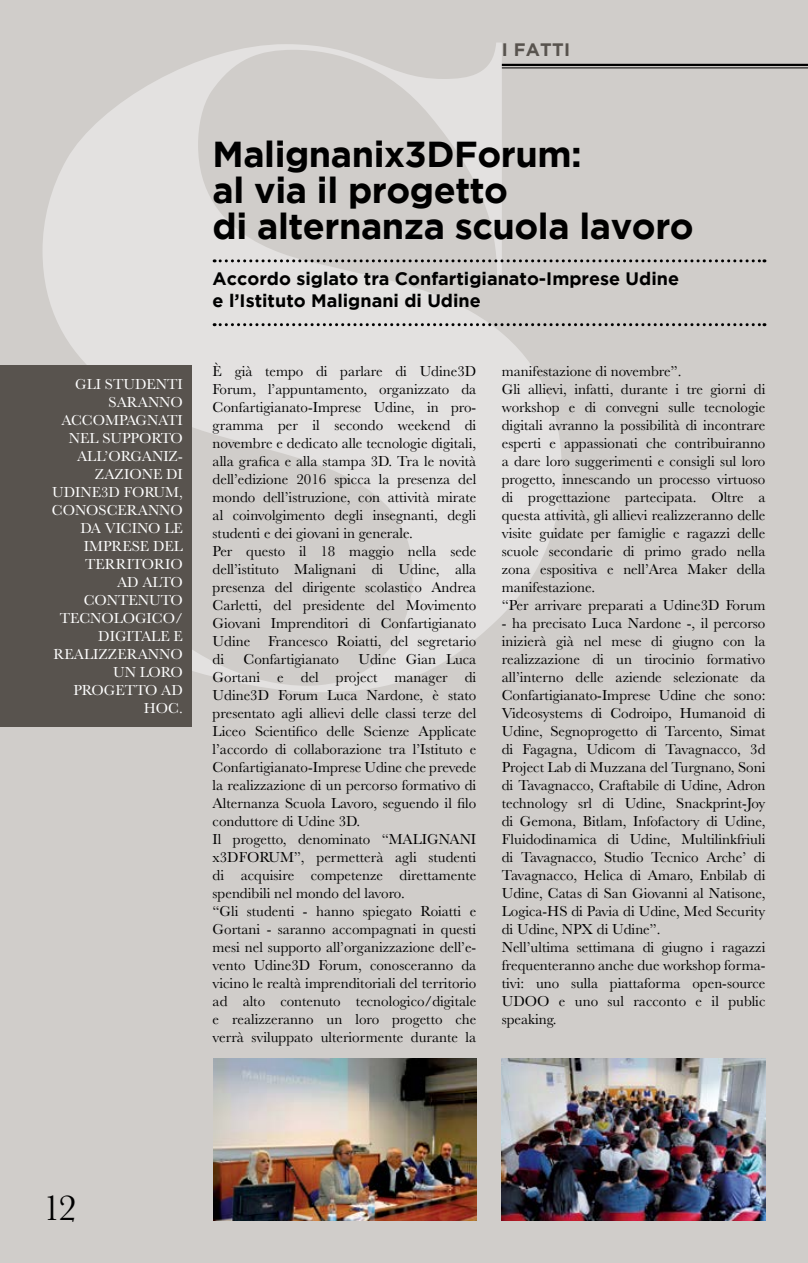
<style>
.page{position:relative;width:808px;height:1263px;background:#d0cdca}
.page>*{position:absolute;margin:0;border:0;box-sizing:border-box;transform-origin:0 0}
.t1{font:37.5px "Baskerville";color:#000}
.t2{font:700 36px/36px "Gotham";letter-spacing:-.015em;color:#000}
.t3{font:700 18px/21.6px "Gotham";color:#000}
.t4{font:700 18px "Gotham";letter-spacing:.015em;color:#58534e}
.t5{font:15px/18px "Baskerville";color:#000}
.t6{font:15px/18px "Baskerville";color:#fff;text-align:right}
</style>
<div class="page">
<svg style="left:43px;top:43px;width:519px;height:649px"></svg>
<div style="left:0;top:366px;width:191px;height:361px;background:#58534e"></div>
<hr style="left:502px;top:64px;width:306px;height:2px;background:#000">
<hr style="left:502px;top:68px;width:306px;height:1px;background:#000">
<svg style="left:214px;top:259px;width:551px;height:3px"></svg>
<svg style="left:214px;top:323px;width:551px;height:3px"></svg>
<img style="left:502px;top:1059px;width:263px;height:162px">
<img style="left:213px;top:1059px;width:263px;height:161px">
<p class="t4" style="left:502px;top:39px;width:70px">I FATTI</p>
<p class="t6" style="left:52px;top:375px;width:132px">GLI STUDENTI<br>SARANNO<br>ACCOMPAGNATI<br>NEL SUPPORTO<br>ALL’ORGANIZ-<br>ZAZIONE DI<br>UDINE3D FORUM,<br>CONOSCERANNO<br>DA VICINO LE<br>IMPRESE DEL<br>TERRITORIO<br>AD ALTO<br>CONTENUTO<br>TECNOLOGICO/<br>DIGITALE E<br>REALIZZERANNO<br>UN LORO<br>PROGETTO AD<br>HOC.</p>
<h2 class="t2" style="left:213px;top:135px;width:483px">Malignanix3DForum:<br>al via il progetto<br>di alternanza scuola lavoro</h2>
<p class="t3" style="left:213px;top:268px;width:468px">Accordo siglato tra Confartigianato-Imprese Udine e l’Istituto Malignani di Udine</p>
<p class="t5" style="left:213px;top:362px;width:265px">È già tempo di parlare di Udine3D Forum, l’appuntamento, organizzato da Confartigianato-Imprese Udine, in pro&shy;gramma per il secondo weekend di novembre e dedicato alle tecnologie digitali, alla grafica e alla stampa 3D. Tra le novità dell’edizione 2016 spicca la presenza del mondo dell’istruzione, con attività mirate al coinvolgimento degli insegnanti, degli studenti e dei giovani in generale.<br>Per questo il 18 maggio nella sede dell’istituto Malignani di Udine, alla presenza del dirigente scolastico Andrea Carletti, del presidente del Movimento Giovani Imprenditori di Confartigianato Udine Francesco Roiatti, del segretario di</p>
<p class="t5" style="left:213px;top:650px;width:265px;text-indent:146px">Udine Gian Luca Gortani e del project manager di Udine3D Forum Luca Nardone, è stato presentato agli allievi delle classi terze del Liceo Scientifico delle Scienze Applicate l’accordo di collaborazione tra l’Istituto e Confartigianato-Imprese Udine che prevede la realizzazione di un percorso formativo di Alternanza Scuola Lavoro, seguendo il filo conduttore di Udine 3D.<br>Il progetto, denominato “MALIGNANI x3DFORUM”, permetterà agli studenti di acquisire competenze direttamente spendibili nel mondo del lavoro.<br>“Gli studenti - hanno spiegato Roiatti e Gortani - saranno accompagnati in questi mesi nel supporto all’organizzazione dell’e&shy;vento Udine3D Forum, conosceranno da vicino le realtà imprenditoriali del territorio ad alto contenuto tecnologico/digitale e realizzeranno un loro progetto che verrà sviluppato ulteriormente durante la</p>
<p class="t5" style="left:244px;top:650px;width:97px">Confartigianato</p>
<p class="t5" style="left:502px;top:362px;width:265px">manifestazione di novembre”.<br>Gli allievi, infatti, durante i tre giorni di workshop e di convegni sulle tecnologie digitali avranno la possibilità di incontrare esperti e appassionati che contribuiranno a dare loro suggerimenti e consigli sul loro progetto, innescando un processo virtuoso di progettazione partecipata. Oltre a questa attività, gli allievi realizzeranno delle visite guidate per famiglie e ragazzi delle scuole secondarie di primo grado nella zona espositiva e nell’Area Maker della manifestazione.<br>“Per arrivare preparati a Udine3D Forum</p>
<p class="t5" style="left:502px;top:614px;width:265px">- ha precisato Luca Nardone -, il percorso inizierà già nel mese di giugno con la realizzazione di un tirocinio formativo all’interno delle aziende selezionate da Confartigianato-Imprese Udine che sono:<br>Videosystems di Codroipo, Humanoid di Udine, Segnoprogetto di Tarcento, Simat di Fagagna, Udicom di Tavagnacco, 3d Project Lab di Muzzana del Turgnano, Soni di Tavagnacco, Craftabile di Udine, Adron technology srl di Udine, Snackprint-Joy di Gemona, Bitlam, Infofactory di Udine, Fluidodinamica di Udine, Multilinkfriuli di Tavagnacco, Studio Tecnico Arche’ di Tavagnacco, Helica di Amaro, Enbilab di Udine, Catas di San Giovanni al Natisone, Logica-HS di Pavia di Udine, Med Security di Udine, NPX di Udine”.<br>Nell’ultima settimana di giugno i ragazzi frequenteranno anche due workshop forma&shy;tivi: uno sulla piattaforma open-source UDOO e uno sul racconto e il public speaking.</p>
<h1 class="t1" style="left:43px;top:1184px;width:36px">12</h1>
</div>
